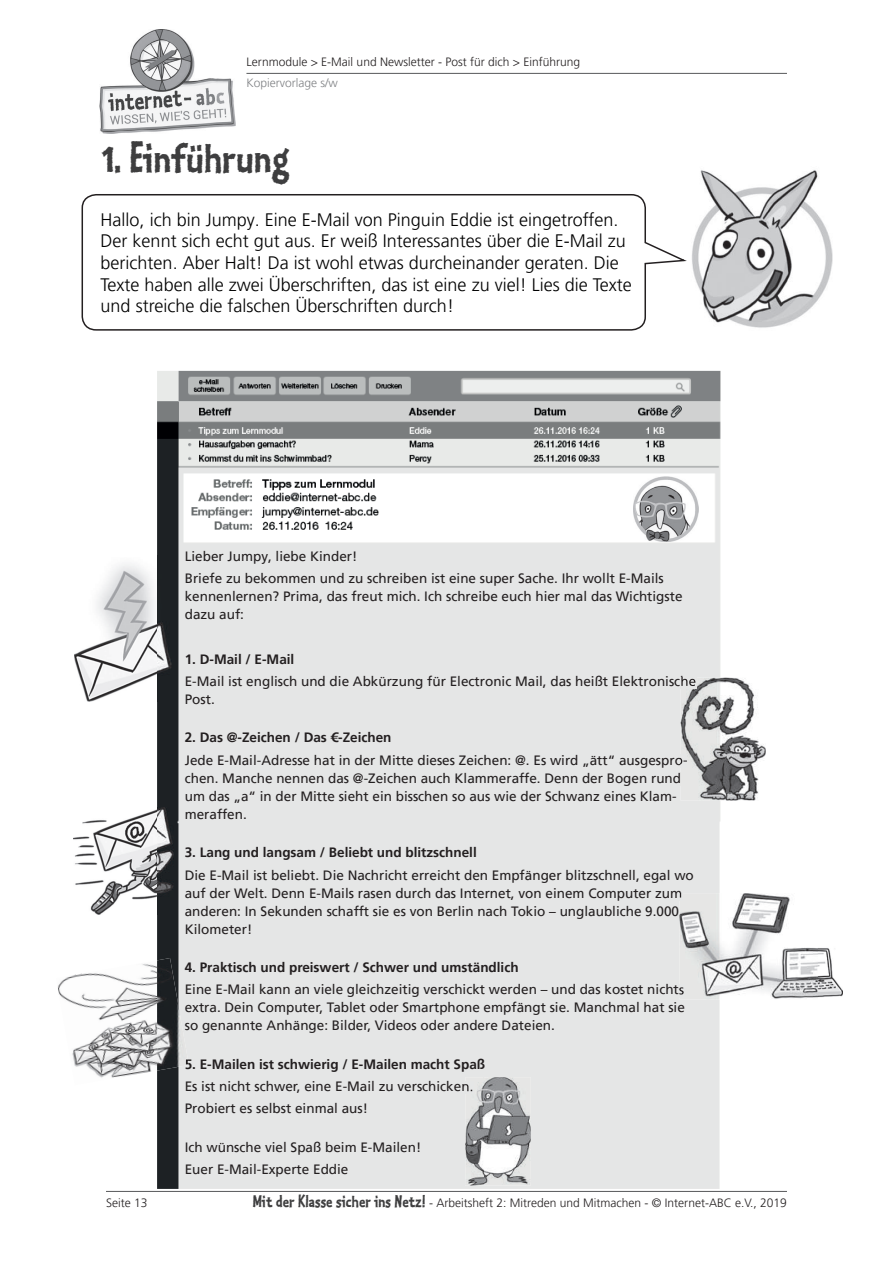
<style>
.page{position:relative;width:893px;height:1263px;background:#fff}
.page>*{position:absolute;margin:0;border:0;box-sizing:border-box;transform-origin:0 0}
.t1{font:45px "Kosmik Bold Two";color:#3e3e3f}
.t2{font:300 18px/21.6px "Frutiger LT Pro";color:#000001}
.t3{font:13.5px/18px "Frutiger LT Pro";color:#231f20}
.t4{font:700 13.5px "Frutiger LT Pro";color:#231f20}
.t5{font:300 12px "Frutiger LT Pro";color:#231f20}
.t6{font:300 12px "Frutiger LT Pro";color:#808285}
.s1{font-family:"Kosmik Bold Two";font-weight:400;font-size:18px;color:#3e3e3f}
</style>
<div class="page">
<hr style="left:106px;top:1190px;width:680px;height:1px;background:#57585a">
<hr style="left:246px;top:73px;width:540px;height:1px;background:#57585a">
<img style="left:99px;top:29px;width:137px;height:104px">
<img style="left:692px;top:170px;width:141px;height:158px">
<img style="left:157px;top:371px;width:609px;height:817px">
<svg style="left:81px;top:194px;width:606px;height:137px"></svg>
<img style="left:633px;top:476px;width:65px;height:65px">
<img style="left:74px;top:555px;width:97px;height:146px">
<img style="left:680px;top:677px;width:85px;height:123px">
<img style="left:680px;top:677px;width:15px;height:11px">
<svg style="left:680px;top:754px;width:6px;height:31px"></svg>
<img style="left:73px;top:806px;width:100px;height:108px">
<img style="left:679px;top:893px;width:163px;height:106px">
<svg style="left:679px;top:893px;width:3px;height:7px"></svg>
<svg style="left:679px;top:984px;width:4px;height:13px"></svg>
<img style="left:58px;top:964px;width:99px;height:114px">
<img style="left:157px;top:957px;width:31px;height:113px">
<svg style="left:186px;top:1058px;width:3px;height:7px"></svg>
<img style="left:465px;top:1076px;width:65px;height:109px">
<svg style="left:465px;top:1080px;width:8px;height:12px"></svg>
<p class="t5" style="left:246px;top:55px;width:335px">Lernmodule &gt; E-Mail und Newsletter - Post für dich &gt; Einführung</p>
<p class="t6" style="left:246px;top:76px;width:93px">Kopiervorlage s/w</p>
<h1 class="t1" style="left:102px;top:128px;width:188px">1. Einführung</h1>
<p class="t2" style="left:101px;top:209px;width:532px">Hallo, ich bin Jumpy. Eine E-Mail von Pinguin Eddie ist eingetroffen.<br>Der kennt sich echt gut aus. Er weiß Interessantes über die E-Mail zu berichten. Aber Halt! Da ist wohl etwas durcheinander geraten. Die Texte haben alle zwei Überschriften, das ist eine zu viel! Lies die Texte und streiche die falschen Überschriften durch!</p>
<p class="t3" style="left:185px;top:545px;width:480px;line-height:22.2px">Lieber Jumpy, liebe Kinder!<br>Briefe zu bekommen und zu schreiben ist eine super Sache. Ihr wollt E-Mails</p>
<p class="t3" style="left:185px;top:587px;width:499px">kennenlernen? Prima, das freut mich. Ich schreibe euch hier mal das Wichtigste dazu auf:</p>
<p class="t4" style="left:185px;top:650px;width:111px">1. D-Mail / E-Mail</p>
<p class="t3" style="left:185px;top:672px;width:512px">E-Mail ist englisch und die Abkürzung für Electronic Mail, das heißt Elektronische<br>Post.</p>
<p class="t4" style="left:185px;top:729px;width:208px">2. Das @-Zeichen / Das €-Zeichen</p>
<p class="t3" style="left:185px;top:750px;width:504px">Jede E-Mail-Adresse hat in der Mitte dieses Zeichen: @. Es wird „ätt“ ausgespro&shy;chen. Manche nennen das @-Zeichen auch Klammeraffe. Denn der Bogen rund um das „a“ in der Mitte sieht ein bisschen so aus wie der Schwanz eines Klam&shy;meraffen.</p>
<p class="t4" style="left:185px;top:844px;width:293px">3. Lang und langsam / Beliebt und blitzschnell</p>
<p class="t3" style="left:185px;top:865px;width:510px">Die E-Mail ist beliebt. Die Nachricht erreicht den Empfänger blitzschnell, egal wo auf der Welt. Denn E-Mails rasen durch das Internet, von einem Computer zum anderen: In Sekunden schafft sie es von Berlin nach Tokio – unglaubliche 9.000<br>Kilometer!</p>
<p class="t4" style="left:185px;top:959px;width:335px">4. Praktisch und preiswert / Schwer und umständlich</p>
<p class="t3" style="left:185px;top:980px;width:501px;text-align:justify">Eine E-Mail kann an viele gleichzeitig verschickt werden – und das kostet nichts extra. Dein Computer, Tablet oder Smartphone empfängt sie. Manchmal hat sie so genannte Anhänge: Bilder, Videos oder andere Dateien.</p>
<p class="t4" style="left:185px;top:1055px;width:302px">5. E-Mailen ist schwierig / E-Mailen macht Spaß</p>
<p class="t3" style="left:185px;top:1075px;width:290px;line-height:22.2px">Es ist nicht schwer, eine E-Mail zu verschicken.<br>Probiert es selbst einmal aus!</p>
<p class="t3" style="left:185px;top:1135px;width:238px;line-height:22.2px">Ich wünsche viel Spaß beim E-Mailen!<br>Euer E-Mail-Experte Eddie</p>
<p class="t5" style="left:106px;top:1195px;width:43px">Seite 13</p>
<p class="t5" style="left:253px;top:1195px;width:535px"><span class="s1">Mit der Klasse sicher ins Netz!</span> - Arbeitsheft 2: Mitreden und Mitmachen - © Internet-ABC e.V., 2019</p>
</div>
